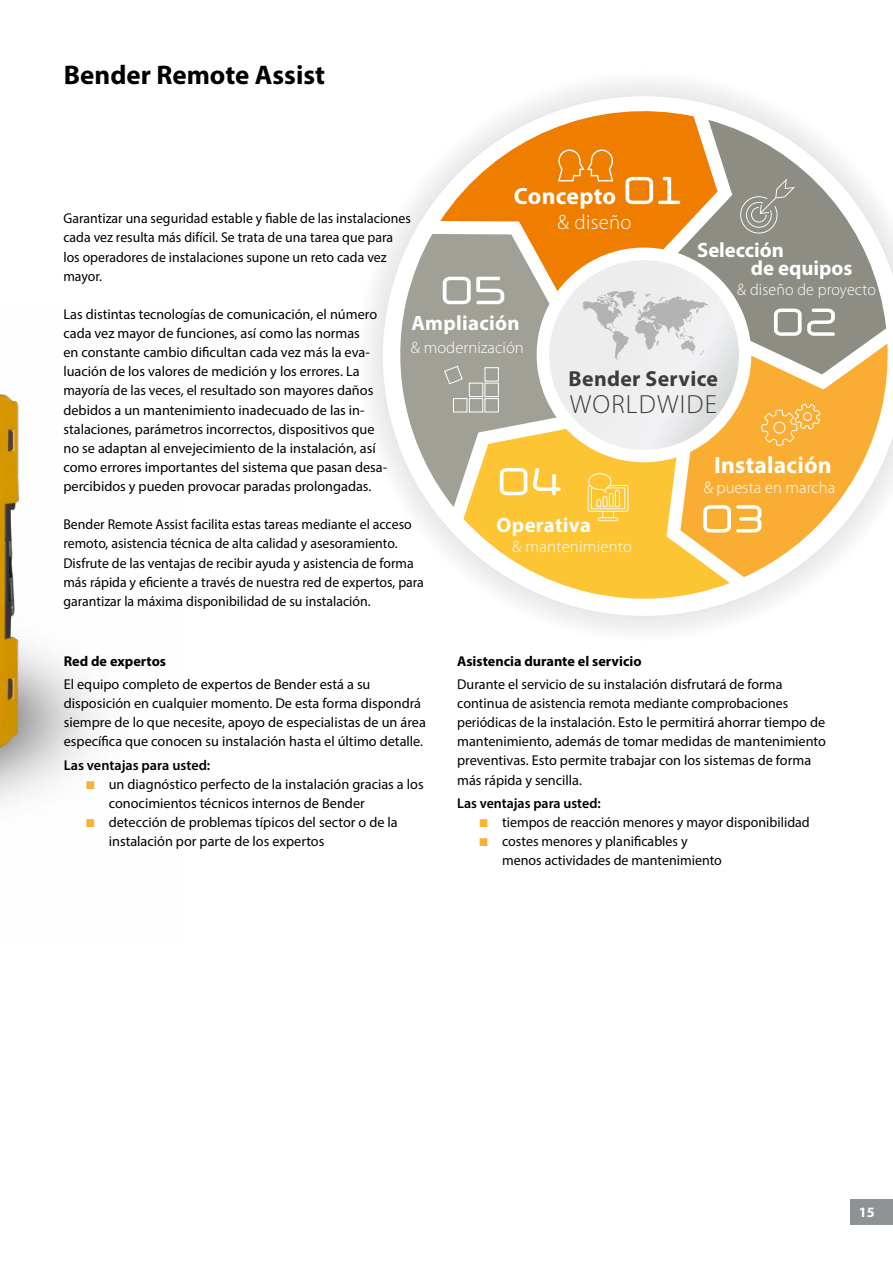
<style>
.page{position:relative;width:893px;height:1263px;background:#fff}
.page>*{position:absolute;margin:0;border:0;box-sizing:border-box;transform-origin:0 0}
.t1{font:700 27px "Myriad Pro";color:#000}
.t2{font:300 26.25px "Myriad Pro";letter-spacing:.045em;color:#3c3c3b}
.t3{font:700 23.55px "Myriad Pro";letter-spacing:.01em;color:#fff}
.t4{font:700 21.75px "Myriad Pro";letter-spacing:.015em;color:#3c3c3b}
.t5{font:700 20.7px/18px "Myriad Pro";letter-spacing:.005em;color:#fff}
.t6{font:300 20.7px "Myriad Pro";letter-spacing:.015em;color:#fff}
.t7{font:300 16.65px "Myriad Pro";letter-spacing:.005em;color:#fff}
.t8{font:300 16.65px "Myriad Pro";letter-spacing:.005em;color:#fff;scale:.96 1}
.t9{font:14.25px/19px "Myriad Pro";color:#000}
.t10{font:600 14.25px "Myriad Pro";color:#000}
.t11{font:700 14.25px "Myriad Pro";color:#000}
.t12{font:700 14.25px "Myriad Pro";color:#fff}
.s1{color:#f9b234}
</style>
<div class="page">
<div style="left:850px;top:1199px;width:43px;height:26px;background:#8f9294"></div>
<svg style="left:368px;top:82px;width:367px;height:549px"></svg>
<svg style="left:383px;top:96px;width:510px;height:520px"></svg>
<svg style="left:463px;top:452px;width:267px;height:151px;fill:#fdc533"></svg>
<svg style="left:680px;top:344px;width:208px;height:233px;fill:#f9ae33"></svg>
<svg style="left:390px;top:234px;width:167px;height:273px;fill:#a1a097"></svg>
<svg style="left:440px;top:96px;width:277px;height:195px;fill:#ef7d00"></svg>
<svg style="left:678px;top:120px;width:208px;height:254px;fill:#8e8d83"></svg>
<svg style="left:625px;top:177px;width:55px;height:27px"></svg>
<svg style="left:443px;top:277px;width:61px;height:27px"></svg>
<svg style="left:774px;top:309px;width:61px;height:27px"></svg>
<svg style="left:500px;top:468px;width:27px;height:27px"></svg>
<svg style="left:533px;top:468px;width:28px;height:27px"></svg>
<svg style="left:703px;top:505px;width:58px;height:27px"></svg>
<svg style="left:588px;top:473px;width:40px;height:48px"></svg>
<svg style="left:557px;top:149px;width:57px;height:33px"></svg>
<svg style="left:740px;top:179px;width:55px;height:55px"></svg>
<svg style="left:547px;top:258px;width:194px;height:194px"></svg>
<svg style="left:761px;top:403px;width:60px;height:43px"></svg>
<div style="left:453px;top:398px;width:14px;height:14px;border:1px solid #fff"></div>
<div style="left:469px;top:398px;width:14px;height:14px;border:1px solid #fff"></div>
<div style="left:484px;top:398px;width:15px;height:14px;border:1px solid #fff"></div>
<div style="left:484px;top:383px;width:15px;height:14px;border:1px solid #fff"></div>
<div style="left:469px;top:383px;width:14px;height:14px;border:1px solid #fff"></div>
<div style="left:484px;top:367px;width:15px;height:15px;border:1px solid #fff"></div>
<svg style="left:444px;top:365px;width:19px;height:20px"></svg>
<img style="left:0;top:394px;width:97px;height:409px">
<h1 class="t1" style="left:64px;top:57px;width:263px">Bender Remote Assist</h1>
<h3 class="t3" style="left:514px;top:180px;width:104px">Concepto</h3>
<h3 class="t6" style="left:558px;top:210px;width:75px">&amp; diseño</h3>
<p class="t9" style="left:63px;top:209px;width:349px">Garantizar una seguridad estable y fiable de las instalaciones cada vez resulta más difícil. Se trata de una tarea que para los operadores de instalaciones supone un reto cada vez mayor.</p>
<p class="t9" style="left:63px;top:304px;width:325px">Las distintas tecnologías de comunicación, el número cada vez mayor de funciones, así como las normas<br>en constante cambio dificultan cada vez más la eva&shy;luación de los valores de medición y los errores. La mayoría de las veces, el resultado son mayores daños debidos a un mantenimiento inadecuado de las in&shy;stalaciones, parámetros incorrectos, dispositivos que no se adaptan al envejecimiento de la instalación, así como errores importantes del sistema que pasan desa&shy;percibidos y pueden provocar paradas prolongadas.</p>
<p class="t9" style="left:63px;top:515px;width:362px">Bender Remote Assist facilita estas tareas mediante el acceso remoto, asistencia técnica de alta calidad y asesoramiento.<br>Disfrute de las ventajas de recibir ayuda y asistencia de forma más rápida y eficiente a través de nuestra red de expertos, para garantizar la máxima disponibilidad de su instalación.</p>
<h3 class="t5" style="left:751px;top:240px;width:103px;text-indent:-54px">Selección<br>de equipos</h3>
<p class="t8" style="left:737px;top:280px;width:146px">&amp; diseño de proyecto</p>
<h3 class="t5" style="left:411px;top:313px;width:110px">Ampliación</h3>
<p class="t7" style="left:411px;top:338px;width:114px">&amp; modernización</p>
<h3 class="t4" style="left:569px;top:364px;width:151px">Bender Service</h3>
<h2 class="t2" style="left:570px;top:390px;width:149px">WORLDWIDE</h2>
<h3 class="t3" style="left:714px;top:449px;width:119px">Instalación</h3>
<p class="t7" style="left:704px;top:478px;width:133px">&amp; puesta en marcha</p>
<h3 class="t5" style="left:497px;top:516px;width:96px">Operativa</h3>
<p class="t7" style="left:512px;top:537px;width:121px">&amp; mantenimiento</p>
<p class="t11" style="left:64px;top:651px;width:104px">Red de expertos</p>
<p class="t9" style="left:64px;top:674px;width:364px">El equipo completo de expertos de Bender está a su disposición en cualquier momento. De esta forma dispondrá siempre de lo que necesite, apoyo de especialistas de un área específica que conocen su instalación hasta el último detalle.</p>
<p class="t10" style="left:64px;top:756px;width:148px">Las ventajas para usted:</p>
<p class="t9" style="left:109px;top:774px;width:316px;text-indent:-23px"><span class="s1">■</span> un diagnóstico perfecto de la instalación gracias a los conocimientos técnicos internos de Bender</p>
<p class="t9" style="left:109px;top:812px;width:290px;text-indent:-23px"><span class="s1">■</span> detección de problemas típicos del sector o de la instalación por parte de los expertos</p>
<p class="t11" style="left:457px;top:651px;width:186px">Asistencia durante el servicio</p>
<p class="t9" style="left:457px;top:674px;width:370px">Durante el servicio de su instalación disfrutará de forma continua de asistencia remota mediante comprobaciones periódicas de la instalación. Esto le permitirá ahorrar tiempo de mantenimiento, además de tomar medidas de mantenimiento preventivas. Esto permite trabajar con los sistemas de forma más rápida y sencilla.</p>
<p class="t10" style="left:457px;top:794px;width:145px">Las ventajas para usted:</p>
<p class="t9" style="left:480px;top:812px;width:332px"><span class="s1">■</span> tiempos de reacción menores y mayor disponibilidad</p>
<p class="t9" style="left:502px;top:832px;width:221px;text-indent:-23px"><span class="s1">■</span> costes menores y planificables y menos actividades de mantenimiento</p>
<p class="t12" style="left:859px;top:1203px;width:17px">15</p>
</div>
